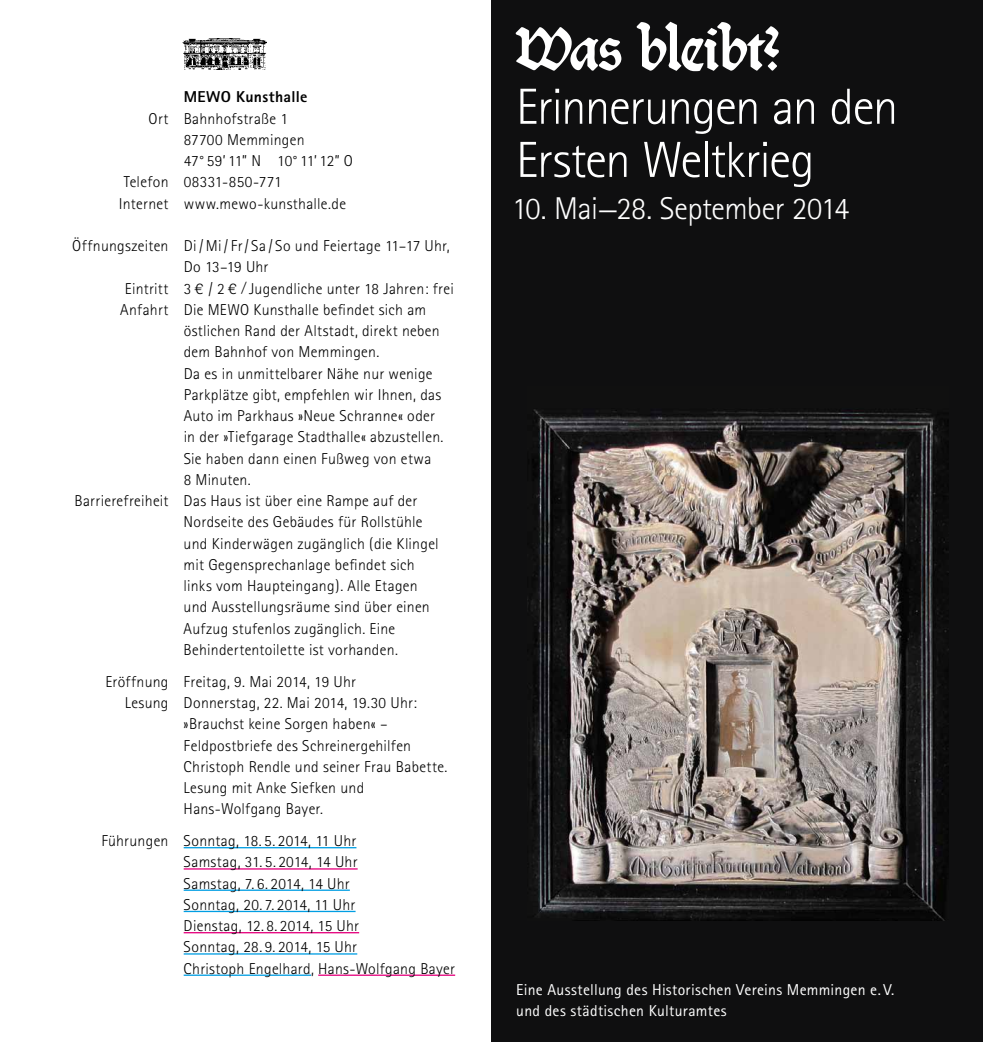
<style>
.page{position:relative;width:983px;height:1042px;background:#fff}
.page>*{position:absolute;margin:0;border:0;box-sizing:border-box;transform-origin:0 0}
.t1{font:300 50.75px/53.2px "Rotis Sans Serif";letter-spacing:-.03em;color:#fff}
.t2{font:50.75px "Burte Fraktur";letter-spacing:-.02em;color:#fff}
.t3{font:300 31.5px "Rotis Sans Serif";letter-spacing:-.02em;color:#fff}
.t4{font:300 15.75px/21.2px "Rotis Sans Serif";letter-spacing:.015em;color:#000}
.t5{font:15.75px/21.2px "Rotis Sans Serif";letter-spacing:.02em;color:#fff}
.t6{font:300 15.75px "Rotis Sans Serif";letter-spacing:-.025em;color:#000}
.t7{font:800 15.75px "Rotis Sans Serif";letter-spacing:.02em;color:#000}
.s1{font-style:italic;font-size:13.47px}
.s2{font-size:15.05px}
</style>
<div class="page">
<div style="left:491px;top:0;width:491px;height:1042px;background:#0f0f10"></div>
<img style="left:530px;top:409px;width:418px;height:511px">
<img style="left:182px;top:39px;width:84px;height:31px">
<hr style="left:184px;top:847px;width:172px;height:1px;background:#009ee3">
<hr style="left:184px;top:868px;width:173px;height:1px;background:#e5007d">
<hr style="left:184px;top:889px;width:166px;height:2px;background:#009ee3">
<hr style="left:184px;top:911px;width:171px;height:1px;background:#009ee3">
<hr style="left:184px;top:932px;width:175px;height:1px;background:#e5007d">
<hr style="left:184px;top:953px;width:173px;height:1px;background:#009ee3">
<hr style="left:184px;top:974px;width:127px;height:2px;background:#009ee3">
<hr style="left:318px;top:974px;width:137px;height:2px;background:#e5007d">
<p class="t7" style="left:184px;top:87px;width:125px">MEWO Kunsthalle</p>
<p class="t4" style="left:148px;top:108px;width:141px">Ort Bahnhofstraße 1</p>
<p class="t4" style="left:184px;top:129px;width:122px">87700 Memmingen</p>
<p class="t6" style="left:184px;top:152px;width:171px">47° 59’ 11” N 10° 11’ 12” O</p>
<p class="t4" style="left:124px;top:171px;width:159px">Telefon 08331-850-771</p>
<p class="t4" style="left:119px;top:193px;width:228px">Internet www.mewo-kunsthalle.de</p>
<p class="t4" style="left:72px;top:235px;width:379px">Öffnungszeiten Di / Mi / Fr/ Sa / So und Feiertage 11–17 Uhr,</p>
<p class="t4" style="left:184px;top:256px;width:86px">Do 13–19 Uhr</p>
<p class="t4" style="left:125px;top:278px;width:125px">Eintritt 3 <span class="s1">=</span><span class="s2">C</span> / 2 <span class="s1">= /</span></p>
<p class="t4" style="left:229px;top:278px;width:226px"><span class="s2">C</span> Jugendliche unter 18 Jahren: frei</p>
<p class="t4" style="left:120px;top:299px;width:307px">Anfahrt Die MEWO Kunsthalle befindet sich am</p>
<p class="t4" style="left:184px;top:320px;width:257px">östlichen Rand der Altstadt, direkt neben</p>
<p class="t4" style="left:184px;top:341px;width:197px">dem Bahnhof von Memmingen.</p>
<p class="t4" style="left:184px;top:363px;width:250px">Da es in unmittelbarer Nähe nur wenige</p>
<p class="t4" style="left:184px;top:384px;width:259px">Parkplätze gibt, empfehlen wir Ihnen, das</p>
<p class="t4" style="left:184px;top:405px;width:253px">Auto im Parkhaus »Neue Schranne« oder</p>
<p class="t4" style="left:184px;top:426px;width:261px">in der »Tiefgarage Stadthalle« abzustellen.</p>
<p class="t4" style="left:184px;top:448px;width:249px">Sie haben dann einen Fußweg von etwa</p>
<p class="t4" style="left:184px;top:469px;width:69px">8 Minuten.</p>
<p class="t4" style="left:74px;top:490px;width:344px">Barrierefreiheit Das Haus ist über eine Rampe auf der</p>
<p class="t4" style="left:184px;top:511px;width:240px">Nordseite des Gebäudes für Rollstühle</p>
<p class="t4" style="left:184px;top:533px;width:256px">und Kinderwägen zugänglich (die Klingel</p>
<p class="t4" style="left:184px;top:554px;width:232px">mit Gegensprechanlage befindet sich</p>
<p class="t4" style="left:184px;top:575px;width:235px">links vom Haupteingang). Alle Etagen</p>
<p class="t4" style="left:184px;top:596px;width:247px">und Ausstellungsräume sind über einen</p>
<p class="t4" style="left:184px;top:618px;width:213px">Aufzug stufenlos zugänglich. Eine</p>
<p class="t4" style="left:184px;top:639px;width:216px">Behindertentoilette ist vorhanden.</p>
<p class="t4" style="left:105px;top:671px;width:252px">Eröffnung Freitag, 9. Mai 2014, 19 Uhr</p>
<p class="t4" style="left:125px;top:692px;width:293px">Lesung Donnerstag, 22. Mai 2014, 19.30 Uhr:</p>
<p class="t4" style="left:184px;top:713px;width:205px">»Brauchst keine Sorgen haben« –</p>
<p class="t4" style="left:184px;top:734px;width:229px">Feldpostbriefe des Schreinergehilfen</p>
<p class="t4" style="left:184px;top:756px;width:265px">Christoph Rendle und seiner Frau Babette.</p>
<p class="t4" style="left:184px;top:777px;width:182px">Lesung mit Anke Siefken und</p>
<p class="t4" style="left:184px;top:798px;width:141px">Hans-Wolfgang Bayer.</p>
<p class="t4" style="left:184px;top:830px;width:273px;text-indent:-82px">Führungen Sonntag, 18. 5. 2014, 11 Uhr<br>Samstag, 31. 5. 2014, 14 Uhr<br>Samstag, 7. 6. 2014, 14 Uhr<br>Sonntag, 20. 7. 2014, 11 Uhr<br>Dienstag, 12. 8. 2014, 15 Uhr<br>Sonntag, 28. 9. 2014, 15 Uhr<br>Christoph Engelhard, Hans-Wolfgang Bayer</p>
<h1 class="t2" style="left:515px;top:19px;width:265px">Was bleibt?</h1>
<h1 class="t1" style="left:516px;top:80px;width:383px">Erinnerungen an den<br>Ersten Weltkrieg</h1>
<h2 class="t3" style="left:511px;top:190px;width:339px">10. Mai—28. September 2014</h2>
<p class="t5" style="left:516px;top:979px;width:379px">Eine Ausstellung des Historischen Vereins Memmingen e. V. und des städtischen Kulturamtes</p>
</div>
